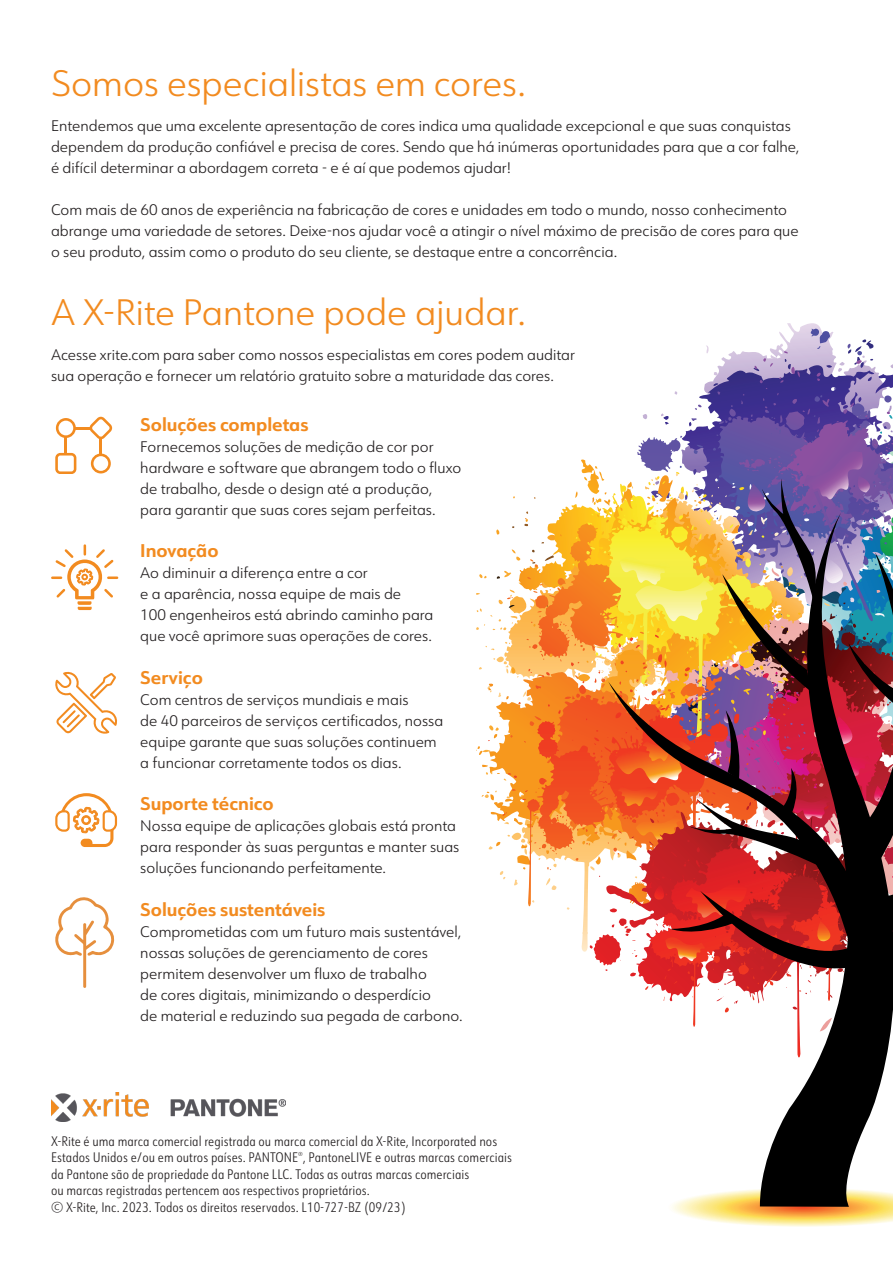
<style>
.page{position:relative;width:893px;height:1263px;background:#fff}
.page>*{position:absolute;margin:0;border:0;box-sizing:border-box;transform-origin:0 0}
.H10{font:300 36px "URW Form";color:#f28b20}
.H11{font:700 18px "URW Form";color:#f28b20}
.TX4{font:300 15px/21px "URW Form";color:#231f20}
.TX5{font:300 13.5px/16.5px "URW Form Cond";color:#231f20}
</style>
<div class="page">
<img style="left:51px;top:1093px;width:234px;height:29px">
<svg style="left:55px;top:672px;width:62px;height:62px"></svg>
<svg style="left:55px;top:417px;width:57px;height:57px"></svg>
<svg style="left:51px;top:544px;width:67px;height:67px"></svg>
<svg style="left:55px;top:793px;width:62px;height:54px"></svg>
<svg style="left:672px;top:1189px;width:221px;height:38px"></svg>
<svg style="left:476px;top:323px;width:417px;height:704px"></svg>
<svg style="left:760px;top:513px;width:133px;height:694px"></svg>
<svg style="left:55px;top:897px;width:60px;height:91px"></svg>
<p class="H10" style="left:51px;top:59px;width:477px">Somos especialistas em cores.</p>
<p class="TX4" style="left:51px;top:114px;width:750px">Entendemos que uma excelente apresentação de cores indica uma qualidade excepcional e que suas conquistas dependem da produção confiável e precisa de cores. Sendo que há inúmeras oportunidades para que a cor falhe, é difícil determinar a abordagem correta - e é aí que podemos ajudar!</p>
<p class="TX4" style="left:51px;top:198px;width:749px">Com mais de 60 anos de experiência na fabricação de cores e unidades em todo o mundo, nosso conhecimento abrange uma variedade de setores. Deixe-nos ajudar você a atingir o nível máximo de precisão de cores para que o seu produto, assim como o produto do seu cliente, se destaque entre a concorrência.</p>
<p class="H10" style="left:51px;top:288px;width:476px">A X-Rite Pantone pode ajudar.</p>
<p class="TX4" style="left:51px;top:344px;width:526px">Acesse xrite.com para saber como nossos especialistas em cores podem auditar sua operação e fornecer um relatório gratuito sobre a maturidade das cores.</p>
<p class="H11" style="left:140px;top:411px;width:170px">Soluções completas</p>
<p class="TX4" style="left:140px;top:435px;width:322px">Fornecemos soluções de medição de cor por hardware e software que abrangem todo o fluxo de trabalho, desde o design até a produção, para garantir que suas cores sejam perfeitas.</p>
<p class="H11" style="left:140px;top:538px;width:80px">Inovação</p>
<p class="TX4" style="left:140px;top:562px;width:295px">Ao diminuir a diferença entre a cor<br>e a aparência, nossa equipe de mais de<br>100 engenheiros está abrindo caminho para que você aprimore suas operações de cores.</p>
<p class="H11" style="left:140px;top:665px;width:64px">Serviço</p>
<p class="TX4" style="left:140px;top:688px;width:304px">Com centros de serviços mundiais e mais<br>de 40 parceiros de serviços certificados, nossa equipe garante que suas soluções continuem a funcionar corretamente todos os dias.</p>
<p class="H11" style="left:140px;top:791px;width:135px">Suporte técnico</p>
<p class="TX4" style="left:140px;top:815px;width:321px">Nossa equipe de aplicações globais está pronta para responder às suas perguntas e manter suas soluções funcionando perfeitamente.</p>
<p class="H11" style="left:140px;top:897px;width:187px">Soluções sustentáveis</p>
<p class="TX4" style="left:140px;top:921px;width:324px">Comprometidas com um futuro mais sustentável, nossas soluções de gerenciamento de cores permitem desenvolver um fluxo de trabalho<br>de cores digitais, minimizando o desperdício<br>de material e reduzindo sua pegada de carbono.</p>
<p class="TX5" style="left:51px;top:1132px;width:463px">X-Rite é uma marca comercial registrada ou marca comercial da X-Rite, Incorporated nos Estados Unidos e/ou em outros países. PANTONE<sup>®</sup>, PantoneLIVE e outras marcas comerciais da Pantone são de propriedade da Pantone LLC. Todas as outras marcas comerciais<br>ou marcas registradas pertencem aos respectivos proprietários.<br>© X-Rite, Inc. 2023. Todos os direitos reservados. L10-727-BZ (09/23)</p>
</div>
